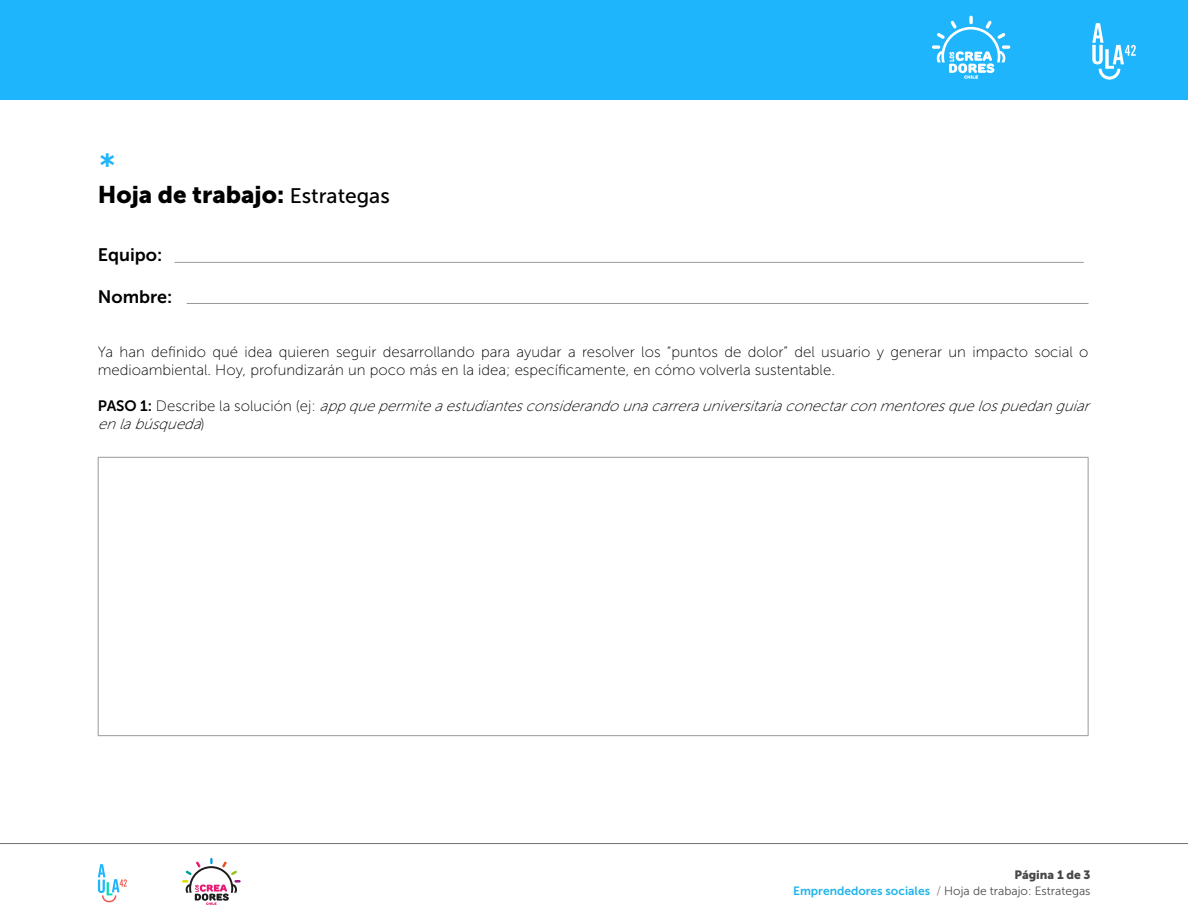
<style>
.page{position:relative;width:1188px;height:918px;background:#fff}
.page>*{position:absolute;margin:0;border:0;box-sizing:border-box;transform-origin:0 0}
.t1{font:700 27px "Verdana";color:#1eb5fc}
.P_10_100{font:24px "Museo Sans 900";color:#000}
.P_10_100-2{font:18px "Museo Sans 700";color:#000}
.t2{font:15px/18px "Museo Sans 100";color:#000}
.t3{font:italic 15px/18px "Museo Sans 100";color:#000}
.t4{font:12px "Museo Sans 300";color:#4d4d4d}
.t5{font:12px "Museo Sans 900";color:#474646}
.s1{font-family:"Museo Sans 500";font-size:21px}
.s2{font-family:"Museo Sans 700";font-style:normal}
.s3{font-style:normal}
.s4{font-family:"Museo Sans 700";color:#21b5ea}
.s5{font-family:"Museo Sans 100"}
</style>
<div class="page">
<hr style="left:0;top:843px;width:1188px;height:1px;background:#707070">
<svg style="left:98px;top:864px;width:29px;height:38px"></svg>
<svg style="left:182px;top:858px;width:59px;height:47px"></svg>
<hr style="left:98px;top:457px;width:991px;height:1px;background:#999">
<hr style="left:98px;top:458px;width:1px;height:277px;background:#999">
<hr style="left:1088px;top:458px;width:1px;height:277px;background:#999">
<hr style="left:98px;top:735px;width:991px;height:1px;background:#999">
<hr style="left:174px;top:262px;width:910px;height:1px;background:#999">
<hr style="left:187px;top:303px;width:902px;height:1px;background:#999">
<div style="left:0;top:0;width:1188px;height:100px;background:#1eb5fc"></div>
<svg style="left:1092px;top:23px;width:44px;height:57px"></svg>
<svg style="left:932px;top:16px;width:78px;height:63px"></svg>
<p class="t1" style="left:98px;top:145px;width:21px">*</p>
<p class="P_10_100" style="left:98px;top:180px;width:294px">Hoja de trabajo: <span class="s1">Estrategas</span></p>
<p class="P_10_100-2" style="left:98px;top:245px;width:66px">Equipo:</p>
<p class="P_10_100-2" style="left:98px;top:287px;width:76px">Nombre:</p>
<p class="t2" style="left:98px;top:343px;width:992px">Ya han definido qué idea quieren seguir desarrollando para ayudar a resolver los “puntos de dolor” del usuario y generar un impacto social o medioambiental. Hoy, profundizarán un poco más en la idea; específicamente, en cómo volverla sustentable.</p>
<p class="t3" style="left:98px;top:397px;width:998px"><span class="s2">P A S O 1 :</span> <span class="s3">D e s c r i b e l a s o l u c i ó n ( e j :</span> appquepermiteaestudiantesconsiderandounacarrerauniversitariaconectarconmentoresquelospuedanguiar enlabúsqueda<span class="s3">)</span></p>
<p class="t5" style="left:1014px;top:868px;width:78px">Página 1 de 3</p>
<p class="t4" style="left:793px;top:885px;width:299px"><span class="s4">Emprendedores sociales</span> <span class="s5">/</span> Hoja de trabajo: Estrategas</p>
</div>
